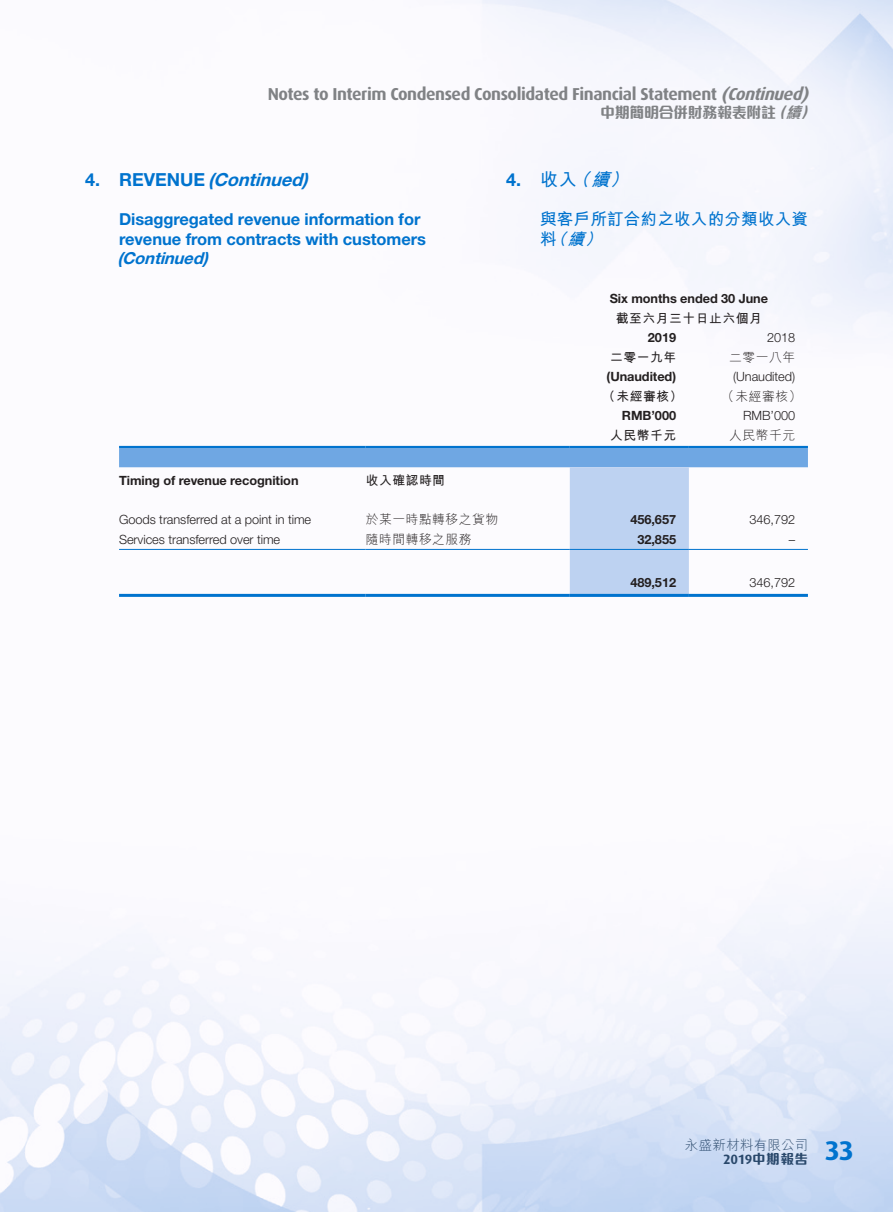
<style>
.page{position:relative;width:893px;height:1212px;background:#fff}
.page>*{position:absolute;margin:0;border:0;box-sizing:border-box;transform-origin:0 0}
.Heading_1{font:italic 700 18px "Helvetica Neue LT Std";color:#0073ce}
.C_Heading_1{font:italic 700 18px "M Hei HK";color:#0073ce}
.t1{font:700 17.25px "Dax";letter-spacing:-.025em;color:#808285}
.Heading_2{font:700 16.5px/19.5px "Helvetica Neue LT Std";letter-spacing:-.005em;color:#0073ce}
.C_Heading_2{font:700 16.5px/19.5px "M Hei HK";letter-spacing:.015em;color:#0073ce}
.t2{font:800 15px "M Elle HK";letter-spacing:-.025em;color:#808285}
.t3{font:700 13.5px "Dax";color:#29486b}
.t4{font:300 13.5px "M Hei HK";letter-spacing:.02em;color:#29486b}
.Body_Text{font:300 12.75px "Helvetica Neue LT Std";letter-spacing:-.005em;color:#231f20}
.Body_Text-2{font:700 12.75px "Helvetica Neue LT Std";letter-spacing:-.005em;color:#231f20}
.Body_Text-3{font:300 12.75px "M Hei HK";letter-spacing:.045em;color:#231f20}
.Body_Text-4{font:700 12.75px "M Hei HK";letter-spacing:.045em;color:#231f20}
.s1{font-style:italic}
.s2{font-style:normal}
.s3{font-family:"Helvetica Neue LT Std";font-style:normal}
.s4{font-family:"M Elle HK";font-weight:800}
</style>
<div class="page">
<img style="left:0;top:0;width:893px;height:1212px">
<svg style="left:119px;top:448px;width:689px;height:146px"></svg>
<hr style="left:119px;top:446px;width:247px;height:2px;background:#0073ce">
<hr style="left:366px;top:446px;width:204px;height:2px;background:#0073ce">
<hr style="left:570px;top:446px;width:119px;height:2px;background:#0073ce">
<hr style="left:689px;top:446px;width:119px;height:2px;background:#0073ce">
<hr style="left:119px;top:549px;width:247px;height:1px;background:#0073ce">
<hr style="left:366px;top:549px;width:204px;height:1px;background:#0073ce">
<hr style="left:570px;top:549px;width:119px;height:1px;background:#0073ce">
<hr style="left:689px;top:549px;width:119px;height:1px;background:#0073ce">
<hr style="left:119px;top:594px;width:247px;height:3px;background:#0073ce">
<hr style="left:366px;top:594px;width:204px;height:3px;background:#0073ce">
<hr style="left:570px;top:594px;width:119px;height:3px;background:#0073ce">
<hr style="left:689px;top:594px;width:119px;height:3px;background:#0073ce">
<h2 class="t1" style="left:268px;top:84px;width:547px">Notes to Interim Condensed Consolidated Financial Statement <span class="s1">(Continued)</span></h2>
<p class="t2" style="left:600px;top:105px;width:221px">中期簡明合併財務報表附註<span class="s1">（續）</span></p>
<p class="Heading_1" style="left:85px;top:169px;width:224px"><span class="s2">4 . R E V E N U E</span> (Continued)</p>
<p class="Heading_2" style="left:117px;top:209px;width:310px">Disaggregated revenue information for revenue from contracts with customers <span class="s1">(Continued)</span></p>
<p class="C_Heading_1" style="left:506px;top:166px;width:130px"><span class="s3">4.</span> <span class="s2">收入</span>（續）</p>
<p class="C_Heading_2" style="left:540px;top:208px;width:269px">與客戶所訂合約之收入的分類收入資料<span class="s1">（續）</span></p>
<p class="Body_Text-2" style="left:610px;top:291px;width:160px">Six months ended 30 June</p>
<p class="Body_Text-4" style="left:616px;top:309px;width:147px">截至六月三十日止六個月</p>
<p class="Body_Text-2" style="left:648px;top:330px;width:30px">2019</p>
<p class="Body_Text" style="left:767px;top:330px;width:30px">2018</p>
<p class="Body_Text-4" style="left:610px;top:348px;width:68px">二零一九年</p>
<p class="Body_Text-3" style="left:729px;top:350px;width:68px">二零一八年</p>
<p class="Body_Text-2" style="left:607px;top:369px;width:71px">(Unaudited)</p>
<p class="Body_Text" style="left:733px;top:369px;width:63px">(Unaudited)</p>
<p class="Body_Text-4" style="left:602px;top:387px;width:82px">（未經審核）</p>
<p class="Body_Text-3" style="left:721px;top:389px;width:82px">（未經審核）</p>
<p class="Body_Text-2" style="left:622px;top:408px;width:56px">RMB’000</p>
<p class="Body_Text" style="left:743px;top:408px;width:54px">RMB’000</p>
<p class="Body_Text-4" style="left:610px;top:426px;width:68px">人民幣千元</p>
<p class="Body_Text-3" style="left:729px;top:428px;width:68px">人民幣千元</p>
<p class="Body_Text-2" style="left:119px;top:473px;width:181px">Timing of revenue recognition</p>
<p class="Body_Text-4" style="left:366px;top:471px;width:81px">收入確認時間</p>
<p class="Body_Text" style="left:119px;top:512px;width:194px">Goods transferred at a point in time</p>
<p class="Body_Text-3" style="left:366px;top:513px;width:134px">於某一時點轉移之貨物</p>
<p class="Body_Text-2" style="left:630px;top:512px;width:47px">456,657</p>
<p class="Body_Text" style="left:749px;top:512px;width:47px">346,792</p>
<p class="Body_Text" style="left:119px;top:531px;width:163px">Services transferred over time</p>
<p class="Body_Text-3" style="left:366px;top:532px;width:108px">隨時間轉移之服務</p>
<p class="Body_Text-2" style="left:637px;top:531px;width:40px">32,855</p>
<p class="Body_Text" style="left:789px;top:531px;width:8px">–</p>
<p class="Body_Text-2" style="left:630px;top:575px;width:47px">489,512</p>
<p class="Body_Text" style="left:749px;top:575px;width:47px">346,792</p>
<p class="t4" style="left:685px;top:1138px;width:125px">永盛新材料有限公司</p>
<p class="t3" style="left:723px;top:1151px;width:132px">2019<span class="s4">中期報告</span> <sup>33</sup></p>
</div>
